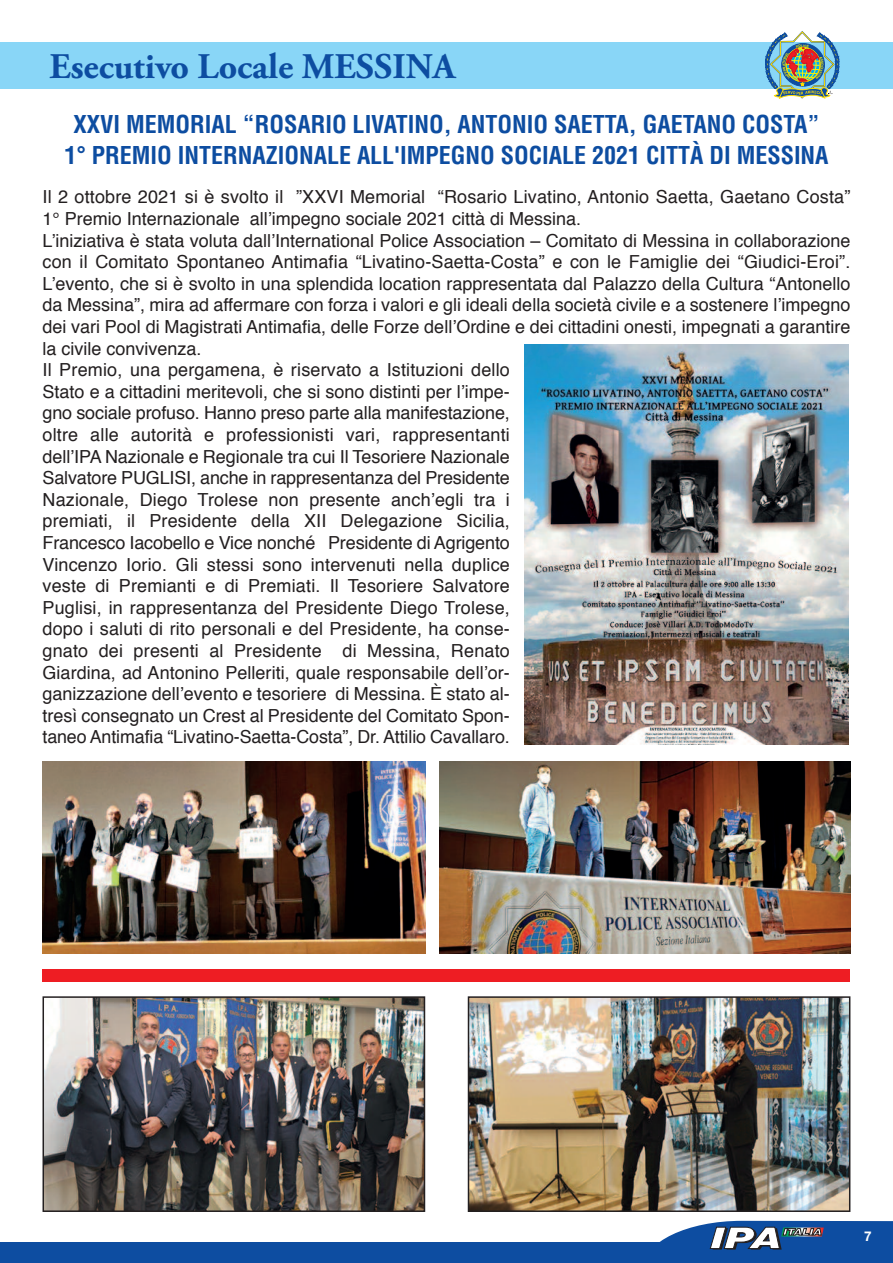
<style>
.page{position:relative;width:893px;height:1263px;background:#fff}
.page>*{position:absolute;margin:0;border:0;box-sizing:border-box;transform-origin:0 0}
.t1{font:700 36px "Adobe Garamond Pro";color:#0d4da1}
.t2{font:700 condensed 24px/31.5px "Helvetica";color:#0d4da1;text-align:center}
.t3{font:18px/21.6px "Helvetica";color:#231f20}
.t4{font:700 13.5px "Helvetica Neue";color:#fff}
.t5{font:700 3.3px "Helvetica";color:#fff101}
</style>
<div class="page">
<div style="left:1px;top:1242px;width:892px;height:21px;background:#0d4da1"></div>
<svg style="left:660px;top:1221px;width:233px;height:29px"></svg>
<hr style="left:0;top:1242px;width:2px;height:21px;background:#0d4da1">
<div style="left:0;top:43px;width:893px;height:46px;background:#89d6f7"></div>
<hr style="left:0;top:43px;width:1px;height:46px;background:#fffac1">
<img style="left:43px;top:761px;width:382px;height:192px">
<img style="left:440px;top:761px;width:410px;height:192px">
<img style="left:524px;top:344px;width:324px;height:400px">
<div style="left:43px;top:969px;width:807px;height:13px;background:#ee1d23"></div>
<img style="left:471px;top:999px;width:376px;height:210px">
<div style="left:468px;top:996px;width:382px;height:216px;border:2px solid #231f20"></div>
<img style="left:46px;top:999px;width:376px;height:210px">
<div style="left:43px;top:996px;width:382px;height:216px;border:2px solid #231f20"></div>
<img style="left:765px;top:31px;width:74px;height:68px">
<h1 class="t1" style="left:49px;top:52px;width:407px">Esecutivo Locale MESSINA</h1>
<h2 class="t2" style="left:64px;top:109px;width:766px">XXVI MEMORIAL “ROSARIO LIVATINO, ANTONIO SAETTA, GAETANO COSTA”<br>1° PREMIO INTERNAZIONALE ALL'IMPEGNO SOCIALE 2021 CITTÀ DI MESSINA</h2>
<p class="t3" style="left:43px;top:188px;width:809px">Il 2 ottobre 2021 si è svolto il ”XXVI Memorial “Rosario Livatino, Antonio Saetta, Gaetano Costa” 1° Premio Internazionale all’impegno sociale 2021 città di Messina.<br>L’iniziativa è stata voluta dall’International Police Association – Comitato di Messina in collaborazione con il Comitato Spontaneo Antimafia “Livatino-Saetta-Costa” e con le Famiglie dei “Giudici-Eroi”.<br>L’evento, che si è svolto in una splendida location rappresentata dal Palazzo della Cultura “Antonello da Messina”, mira ad affermare con forza i valori e gli ideali della società civile e a sostenere l’impegno dei vari Pool di Magistrati Antimafia, delle Forze dell’Ordine e dei cittadini onesti, impegnati a garantire la civile convivenza.<br>Il Premio, una pergamena, è riservato a Istituzioni dello<br>Stato e a cittadini meritevoli, che si sono distinti per l’impe-<br>gno sociale profuso. Hanno preso parte alla manifestazione,<br>oltre alle autorità e professionisti vari, rappresentanti<br>dell’IPA Nazionale e Regionale tra cui Il Tesoriere Nazionale<br>Salvatore PUGLISI, anche in rappresentanza del Presidente<br>Nazionale, Diego Trolese non presente anch’egli tra i<br>premiati, il Presidente della XII Delegazione Sicilia,<br>Francesco Iacobello e Vice nonché Presidente di Agrigento<br>Vincenzo Iorio. Gli stessi sono intervenuti nella duplice<br>veste di Premianti e di Premiati. Il Tesoriere Salvatore<br>Puglisi, in rappresentanza del Presidente Diego Trolese,<br>dopo i saluti di rito personali e del Presidente, ha conse-<br>gnato dei presenti al Presidente di Messina, Renato<br>Giardina, ad Antonino Pelleriti, quale responsabile dell’or-<br>ganizzazione dell’evento e tesoriere di Messina. È stato al-<br>tresì consegnato un Crest al Presidente del Comitato Spon-<br>taneo Antimafia “Livatino-Saetta-Costa”, Dr. Attilio Cavallaro.</p>
<p class="t5" style="left:825px;top:63px;width:4px;rotate:90deg">O</p>
<p class="t4" style="left:864px;top:1231px;width:9px">7</p>
</div>
